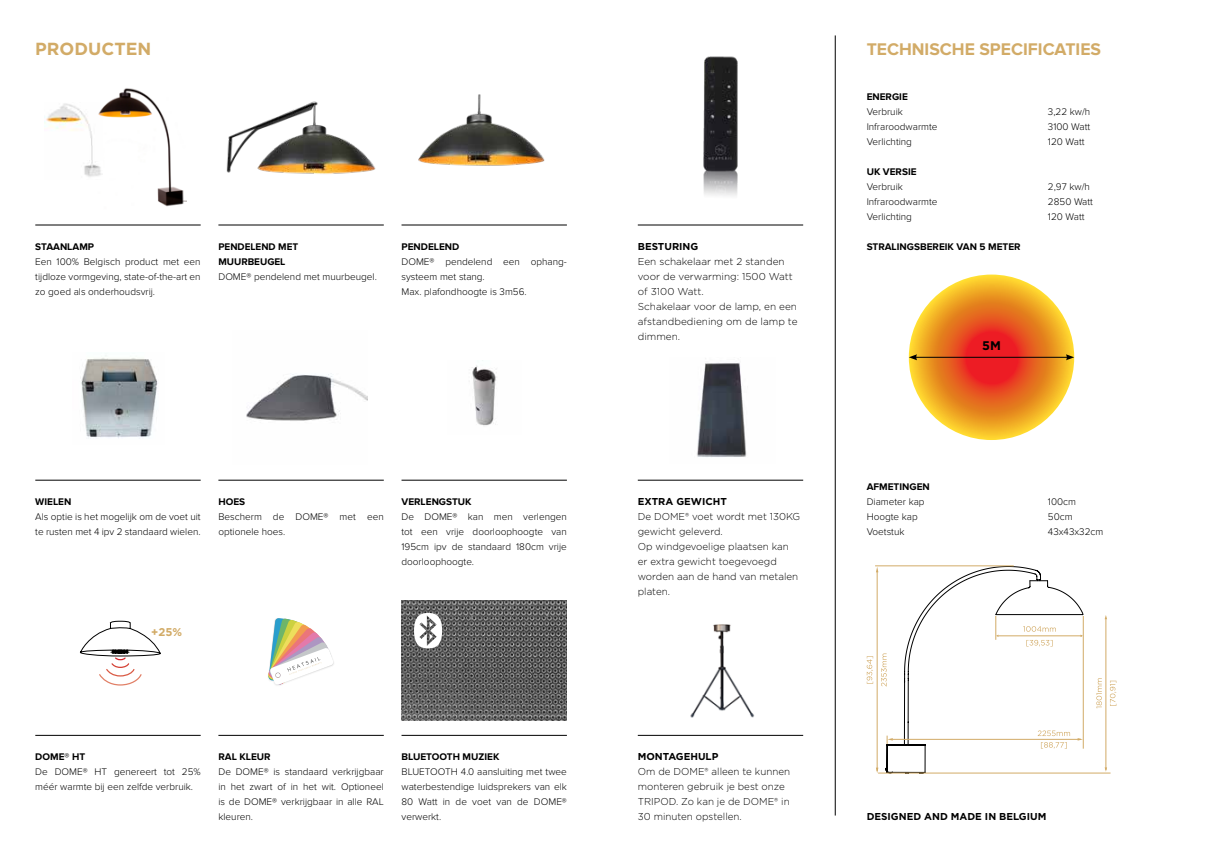
<style>
.page{position:relative;width:1205px;height:851px;background:#fff}
.page>*{position:absolute;margin:0;border:0;box-sizing:border-box;transform-origin:0 0}
.t1{font:700 17.5px "Proxima Nova";color:#d2ab67}
.t2{font:700 17.5px "Gotham";color:#d2ab67}
.t3{font:700 12.5px "Gotham";color:#000}
.t4{font:700 11.25px "Gotham";color:#d2ab67}
.t5{font:300 10px/15px "Proxima Nova";color:#000;text-align:justify}
.t6{font:300 10px/15px "Gotham";color:#000}
.t7{font:700 10px/15px "Proxima Nova";color:#000}
.t8{font:700 10px "Gotham";color:#000}
</style>
<div class="page">
<hr style="left:835px;top:35px;width:1px;height:780px;background:#000">
<svg style="left:885px;top:565px;width:198px;height:207px"></svg>
<hr style="left:996px;top:614px;width:87px;height:1px;background:#000">
<svg style="left:1030px;top:580px;width:17px;height:1px"></svg>
<hr style="left:878px;top:772px;width:232px;height:1px;background:#d2ab67">
<hr style="left:875px;top:565px;width:138px;height:1px;background:#d2ab67">
<hr style="left:1083px;top:616px;width:1px;height:132px;background:#d2ab67">
<hr style="left:877px;top:571px;width:1px;height:199px;background:#d2ab67">
<hr style="left:1105px;top:618px;width:1px;height:151px;background:#d2ab67">
<hr style="left:998px;top:635px;width:84px;height:1px;background:#d2ab67">
<svg style="left:995px;top:616px;width:3px;height:23px"></svg>
<hr style="left:892px;top:739px;width:189px;height:1px;background:#d2ab67">
<svg style="left:887px;top:735px;width:6px;height:8px"></svg>
<svg style="left:1037px;top:730px;width:33px;height:6px"></svg>
<svg style="left:1041px;top:742px;width:26px;height:6px"></svg>
<svg style="left:866px;top:656px;width:7px;height:27px"></svg>
<svg style="left:881px;top:653px;width:6px;height:33px"></svg>
<svg style="left:1096px;top:678px;width:6px;height:30px"></svg>
<svg style="left:1110px;top:680px;width:6px;height:25px"></svg>
<svg style="left:1023px;top:626px;width:33px;height:5px"></svg>
<svg style="left:1026px;top:639px;width:26px;height:7px"></svg>
<img style="left:81px;top:355px;width:77px;height:83px">
<img style="left:246px;top:373px;width:121px;height:48px">
<img style="left:472px;top:360px;width:25px;height:66px">
<img style="left:102px;top:88px;width:85px;height:119px">
<img style="left:46px;top:103px;width:56px;height:74px">
<svg style="left:79px;top:620px;width:82px;height:66px"></svg>
<img style="left:226px;top:101px;width:150px;height:73px">
<img style="left:418px;top:95px;width:127px;height:71px">
<svg style="left:268px;top:618px;width:66px;height:68px"></svg>
<hr style="left:35px;top:225px;width:166px;height:1px;background:#000">
<hr style="left:35px;top:480px;width:166px;height:1px;background:#000">
<hr style="left:638px;top:480px;width:165px;height:1px;background:#000">
<hr style="left:35px;top:735px;width:166px;height:1px;background:#000">
<hr style="left:218px;top:225px;width:166px;height:1px;background:#000">
<hr style="left:638px;top:225px;width:165px;height:1px;background:#000">
<hr style="left:218px;top:480px;width:166px;height:1px;background:#000">
<hr style="left:638px;top:735px;width:165px;height:1px;background:#000">
<hr style="left:218px;top:735px;width:166px;height:1px;background:#000">
<hr style="left:401px;top:225px;width:166px;height:1px;background:#000">
<hr style="left:401px;top:480px;width:166px;height:1px;background:#000">
<img style="left:697px;top:363px;width:50px;height:94px">
<img style="left:690px;top:624px;width:65px;height:94px">
<hr style="left:401px;top:735px;width:166px;height:1px;background:#000">
<img style="left:401px;top:600px;width:166px;height:120px">
<svg style="left:414px;top:612px;width:28px;height:36px"></svg>
<svg style="left:909px;top:274px;width:165px;height:166px;background:#ed8524"></svg>
<hr style="left:915px;top:357px;width:153px;height:1px;background:#000">
<svg style="left:909px;top:354px;width:8px;height:6px"></svg>
<svg style="left:1066px;top:354px;width:8px;height:6px"></svg>
<img style="left:703px;top:56px;width:35px;height:140px">
<h1 class="t2" style="left:35px;top:37px;width:117px">PRODUCTEN</h1>
<h1 class="t1" style="left:866px;top:39px;width:236px">TECHNISCHE SPECIFICATIES</h1>
<p class="t7" style="left:35px;top:239px;width:60px">STAANLAMP</p>
<p class="t5" style="left:35px;top:254px;width:167px">Een 100% Belgisch product met een tijdloze vormgeving, state-of-the-art en zo goed als onderhoudsvrij.</p>
<p class="t7" style="left:218px;top:239px;width:81px">PENDELEND MET<br>MUURBEUGEL</p>
<p class="t5" style="left:218px;top:269px;width:160px">DOME® pendelend met muurbeugel.</p>
<p class="t7" style="left:401px;top:239px;width:59px">PENDELEND</p>
<p class="t5" style="left:401px;top:254px;width:167px;text-align:left">DOME® pendelend een ophang&shy;systeem met stang.<br>Max. plafondhoogte is 3m56.</p>
<p class="t8" style="left:638px;top:240px;width:62px">BESTURING</p>
<p class="t6" style="left:638px;top:253px;width:161px">Een schakelaar met 2 standen voor de verwarming: 1500 Watt of 3100 Watt.<br>Schakelaar voor de lamp, en een afstandbediening om de lamp te dimmen.</p>
<p class="t7" style="left:866px;top:89px;width:43px">ENERGIE</p>
<p class="t5" style="left:866px;top:104px;width:38px">Verbruik</p>
<p class="t5" style="left:1048px;top:104px;width:44px">3,22 kw/h</p>
<p class="t5" style="left:866px;top:119px;width:72px">Infraroodwarmte</p>
<p class="t5" style="left:1048px;top:119px;width:44px">3100 Watt</p>
<p class="t5" style="left:866px;top:134px;width:47px">Verlichting</p>
<p class="t5" style="left:1048px;top:134px;width:38px">120 Watt</p>
<p class="t7" style="left:866px;top:164px;width:51px">UK VERSIE</p>
<p class="t5" style="left:866px;top:179px;width:38px">Verbruik</p>
<p class="t5" style="left:1048px;top:179px;width:43px">2,97 kw/h</p>
<p class="t5" style="left:866px;top:194px;width:72px">Infraroodwarmte</p>
<p class="t5" style="left:1048px;top:194px;width:46px">2850 Watt</p>
<p class="t5" style="left:866px;top:209px;width:47px">Verlichting</p>
<p class="t5" style="left:1048px;top:209px;width:38px">120 Watt</p>
<p class="t7" style="left:866px;top:239px;width:155px">STRALINGSBEREIK VAN 5 METER</p>
<p class="t3" style="left:982px;top:337px;width:20px">5M</p>
<p class="t7" style="left:35px;top:494px;width:38px">WIELEN</p>
<p class="t5" style="left:35px;top:509px;width:167px">Als optie is het mogelijk om de voet uit te rusten met 4 ipv 2 standaard wielen.</p>
<p class="t7" style="left:218px;top:494px;width:28px">HOES</p>
<p class="t5" style="left:218px;top:509px;width:167px">Bescherm de DOME® met een optionele hoes.</p>
<p class="t7" style="left:401px;top:494px;width:72px">VERLENGSTUK</p>
<p class="t5" style="left:401px;top:509px;width:167px">De DOME® kan men verlengen tot een vrije doorloophoogte van 195cm ipv de standaard 180cm vrije doorloophoogte.</p>
<p class="t8" style="left:638px;top:495px;width:91px">EXTRA GEWICHT</p>
<p class="t6" style="left:638px;top:508px;width:164px">De DOME® voet wordt met 130KG gewicht geleverd.<br>Op windgevoelige plaatsen kan er extra gewicht toegevoegd worden aan de hand van metalen platen.</p>
<p class="t7" style="left:866px;top:479px;width:65px">AFMETINGEN</p>
<p class="t5" style="left:866px;top:494px;width:59px">Diameter kap</p>
<p class="t5" style="left:1048px;top:494px;width:30px">100cm</p>
<p class="t5" style="left:866px;top:509px;width:53px">Hoogte kap</p>
<p class="t5" style="left:1048px;top:509px;width:26px">50cm</p>
<p class="t5" style="left:866px;top:524px;width:39px">Voetstuk</p>
<p class="t5" style="left:1048px;top:524px;width:57px">43x43x32cm</p>
<p class="t4" style="left:151px;top:624px;width:32px">+25%</p>
<p class="t7" style="left:35px;top:749px;width:51px">DOME® HT</p>
<p class="t5" style="left:35px;top:764px;width:167px">De DOME® HT genereert tot 25% méér warmte bij een zelfde verbruik.</p>
<p class="t7" style="left:218px;top:749px;width:54px">RAL KLEUR</p>
<p class="t5" style="left:218px;top:764px;width:167px">De DOME® is standaard verkrijgbaar in het zwart of in het wit. Optioneel is de DOME® verkrijgbaar in alle RAL kleuren.</p>
<p class="t7" style="left:401px;top:749px;width:99px">BLUETOOTH MUZIEK</p>
<p class="t5" style="left:401px;top:764px;width:167px">BLUETOOTH 4.0 aansluiting met twee waterbestendige luidsprekers van elk 80 Watt in de voet van de DOME® verwerkt.</p>
<p class="t8" style="left:638px;top:750px;width:82px">MONTAGEHULP</p>
<p class="t6" style="left:638px;top:763px;width:154px">Om de DOME® alleen te kunnen monteren gebruik je best onze<br>TRIPOD. Zo kan je de DOME® in<br>30 minuten opstellen.</p>
<p class="t8" style="left:866px;top:810px;width:181px">DESIGNED AND MADE IN BELGIUM</p>
</div>
